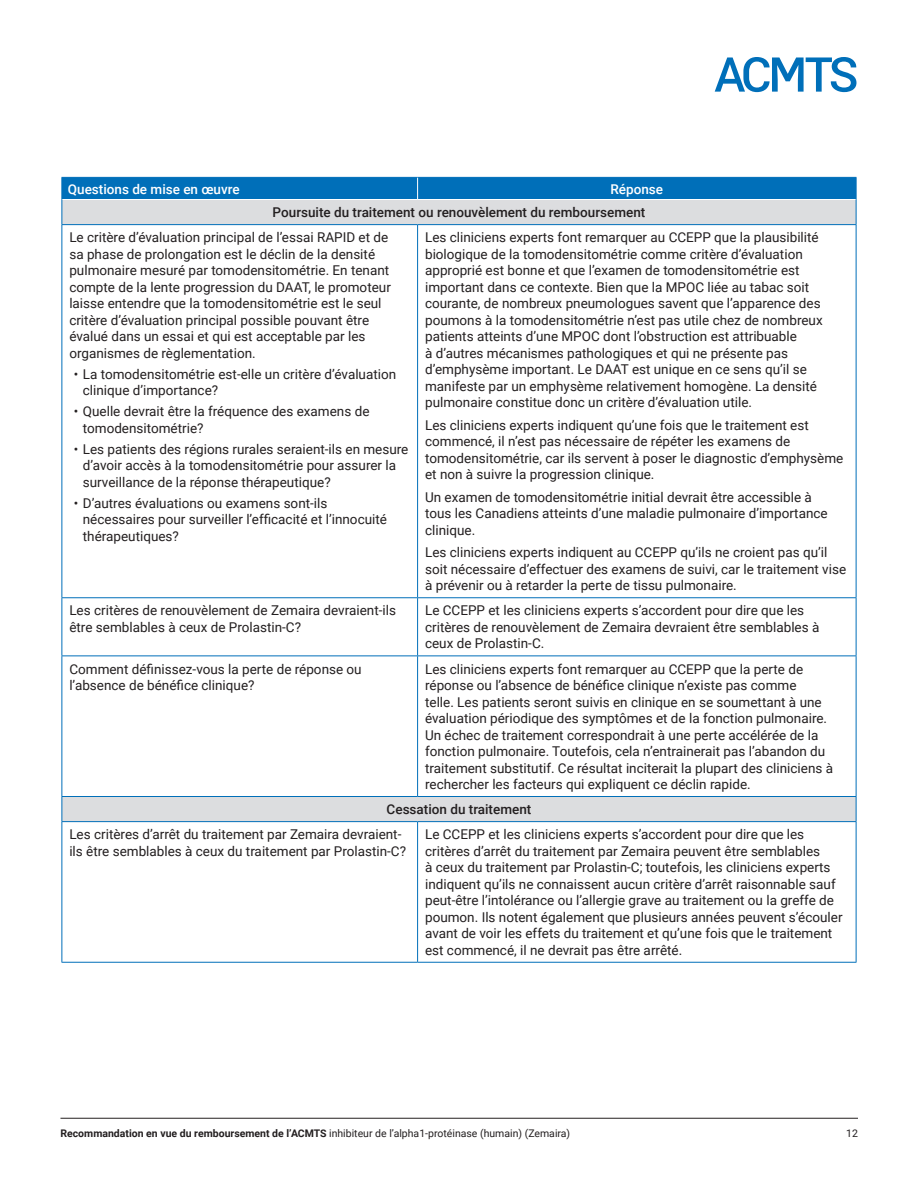
<style>
.page{position:relative;width:918px;height:1188px;background:#fff}
.page>*{position:absolute;margin:0;border:0;box-sizing:border-box;transform-origin:0 0}
.t1{font:13.5px/16.5px "Roboto";color:#231f20}
.t2{font:500 13.5px "Roboto";color:#231f20}
.t3{font:500 13.5px "Roboto";color:#fff}
.t4{font:10.5px "Roboto";color:#231f20}
.s1{font-weight:700}
</style>
<div class="page">
<svg style="left:715px;top:57px;width:141px;height:35px"></svg>
<hr style="left:60px;top:1118px;width:798px;height:1px;background:#231f20">
<svg style="left:63px;top:225px;width:793px;height:596px"></svg>
<hr style="left:62px;top:225px;width:1px;height:372px;background:#006fb9">
<hr style="left:417px;top:225px;width:1px;height:372px;background:#006fb9">
<hr style="left:856px;top:225px;width:1px;height:372px;background:#006fb9">
<hr style="left:62px;top:597px;width:356px;height:1px;background:#006fb9">
<hr style="left:62px;top:598px;width:1px;height:58px;background:#006fb9">
<hr style="left:418px;top:597px;width:438px;height:1px;background:#006fb9">
<hr style="left:417px;top:598px;width:1px;height:58px;background:#006fb9">
<hr style="left:856px;top:598px;width:1px;height:58px;background:#006fb9">
<hr style="left:62px;top:656px;width:356px;height:1px;background:#006fb9">
<hr style="left:62px;top:656px;width:1px;height:140px;background:#006fb9">
<hr style="left:418px;top:656px;width:438px;height:1px;background:#006fb9">
<hr style="left:417px;top:656px;width:1px;height:140px;background:#006fb9">
<hr style="left:856px;top:656px;width:1px;height:140px;background:#006fb9">
<hr style="left:62px;top:822px;width:1px;height:140px;background:#006fb9">
<hr style="left:417px;top:822px;width:1px;height:140px;background:#006fb9">
<hr style="left:856px;top:822px;width:1px;height:140px;background:#006fb9">
<svg style="left:62px;top:177px;width:795px;height:47px;background:#75aacd"></svg>
<hr style="left:62px;top:224px;width:356px;height:1px;background:#006fb9">
<hr style="left:418px;top:224px;width:438px;height:1px;background:#006fb9">
<hr style="left:62px;top:796px;width:356px;height:1px;background:#006fb9">
<svg style="left:62px;top:797px;width:1px;height:24px"></svg>
<hr style="left:418px;top:796px;width:438px;height:1px;background:#006fb9">
<svg style="left:856px;top:797px;width:1px;height:24px"></svg>
<hr style="left:62px;top:821px;width:356px;height:1px;background:#006fb9">
<hr style="left:418px;top:821px;width:438px;height:1px;background:#006fb9">
<hr style="left:62px;top:962px;width:356px;height:1px;background:#006fb9">
<hr style="left:418px;top:962px;width:438px;height:1px;background:#006fb9">
<p class="t3" style="left:68px;top:179px;width:173px">Questions de mise en œuvre</p>
<p class="t3" style="left:611px;top:179px;width:54px">Réponse</p>
<p class="t2" style="left:273px;top:203px;width:374px">Poursuite du traitement ou renouvèlement du remboursement</p>
<p class="t1" style="left:69px;top:229px;width:323px">Le critère d’évaluation principal de l’essai RAPID et de sa phase de prolongation est le déclin de la densité pulmonaire mesuré par tomodensitométrie. En tenant compte de la lente progression du DAAT, le promoteur laisse entendre que la tomodensitométrie est le seul critère d’évaluation principal possible pouvant être évalué dans un essai et qui est acceptable par les organismes de règlementation.</p>
<p class="t1" style="left:83px;top:365px;width:315px;text-indent:-9px">• La tomodensitométrie est-elle un critère d’évaluation clinique d’importance?</p>
<p class="t1" style="left:83px;top:403px;width:288px;text-indent:-9px">• Quelle devrait être la fréquence des examens de tomodensitométrie?</p>
<p class="t1" style="left:83px;top:440px;width:327px;text-indent:-9px">• Les patients des régions rurales seraient-ils en mesure d’avoir accès à la tomodensitométrie pour assurer la surveillance de la réponse thérapeutique?</p>
<p class="t1" style="left:83px;top:494px;width:306px;text-indent:-9px">• D’autres évaluations ou examens sont-ils nécessaires pour surveiller l’efficacité et l’innocuité thérapeutiques?</p>
<p class="t1" style="left:425px;top:229px;width:399px">Les cliniciens experts font remarquer au CCEPP que la plausibilité biologique de la tomodensitométrie comme critère d’évaluation approprié est bonne et que l’examen de tomodensitométrie est important dans ce contexte. Bien que la MPOC liée au tabac soit courante, de nombreux pneumologues savent que l’apparence des poumons à la tomodensitométrie n’est pas utile chez de nombreux patients atteints d’une MPOC dont l’obstruction est attribuable<br>à d’autres mécanismes pathologiques et qui ne présente pas d’emphysème important. Le DAAT est unique en ce sens qu’il se manifeste par un emphysème relativement homogène. La densité pulmonaire constitue donc un critère d’évaluation utile.</p>
<p class="t1" style="left:425px;top:416px;width:420px">Les cliniciens experts indiquent qu’une fois que le traitement est commencé, il n’est pas nécessaire de répéter les examens de tomodensitométrie, car ils servent à poser le diagnostic d’emphysème et non à suivre la progression clinique.</p>
<p class="t1" style="left:425px;top:488px;width:404px">Un examen de tomodensitométrie initial devrait être accessible à tous les Canadiens atteints d’une maladie pulmonaire d’importance clinique.</p>
<p class="t1" style="left:425px;top:544px;width:423px">Les cliniciens experts indiquent au CCEPP qu’ils ne croient pas qu’il soit nécessaire d’effectuer des examens de suivi, car le traitement vise à prévenir ou à retarder la perte de tissu pulmonaire.</p>
<p class="t1" style="left:69px;top:602px;width:328px">Les critères de renouvèlement de Zemaira devraient-ils être semblables à ceux de Prolastin-C?</p>
<p class="t1" style="left:425px;top:602px;width:396px">Le CCEPP et les cliniciens experts s’accordent pour dire que les critères de renouvèlement de Zemaira devraient être semblables à ceux de Prolastin-C.</p>
<p class="t1" style="left:69px;top:660px;width:294px">Comment définissez-vous la perte de réponse ou l’absence de bénéfice clinique?</p>
<p class="t1" style="left:425px;top:660px;width:410px">Les cliniciens experts font remarquer au CCEPP que la perte de réponse ou l’absence de bénéfice clinique n’existe pas comme<br>telle. Les patients seront suivis en clinique en se soumettant à une évaluation périodique des symptômes et de la fonction pulmonaire.<br>Un échec de traitement correspondrait à une perte accélérée de la fonction pulmonaire. Toutefois, cela n’entrainerait pas l’abandon du traitement substitutif. Ce résultat inciterait la plupart des cliniciens à rechercher les facteurs qui expliquent ce déclin rapide.</p>
<p class="t2" style="left:387px;top:800px;width:146px">Cessation du traitement</p>
<p class="t1" style="left:69px;top:826px;width:338px">Les critères d’arrêt du traitement par Zemaira devraient&shy;ils être semblables à ceux du traitement par Prolastin-C?</p>
<p class="t1" style="left:425px;top:826px;width:419px">Le CCEPP et les cliniciens experts s’accordent pour dire que les critères d’arrêt du traitement par Zemaira peuvent être semblables<br>à ceux du traitement par Prolastin-C; toutefois, les cliniciens experts indiquent qu’ils ne connaissent aucun critère d’arrêt raisonnable sauf peut-être l’intolérance ou l’allergie grave au traitement ou la greffe de poumon. Ils notent également que plusieurs années peuvent s’écouler avant de voir les effets du traitement et qu’une fois que le traitement est commencé, il ne devrait pas être arrêté.</p>
<p class="t4" style="left:60px;top:1126px;width:511px"><span class="s1">Recommandation en vue du remboursement de l’ACMTS</span> inhibiteur de l’alpha1-protéinase (humain) (Zemaira)</p>
<p class="t4" style="left:846px;top:1126px;width:13px">12</p>
</div>
